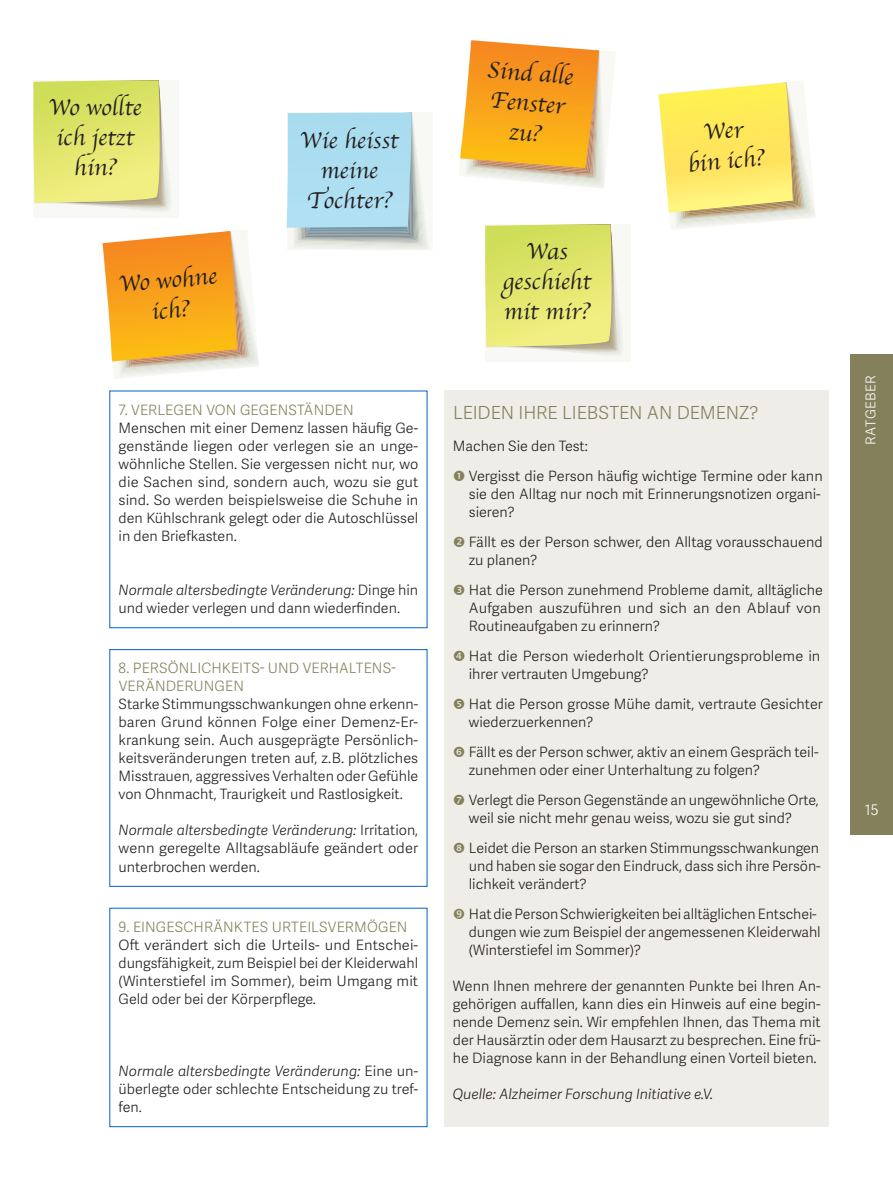
<style>
.page{position:relative;width:893px;height:1191px;background:#fff}
.page>*{position:absolute;margin:0;border:0;box-sizing:border-box;transform-origin:0 0}
.t1{font:24px/30px "Apple Chancery";color:#231f20;text-align:center}
.t2{font:300 18px "Adelle Sans";letter-spacing:-.01em;color:#84805b}
.t3{font:300 14.7px "Adelle Sans";color:#fff}
.t4{font:300 14.25px/18px "Adelle Sans";color:#231f20}
.t5{font:300 14.25px/18px "Adelle Sans";letter-spacing:.01em;color:#84805b}
.t6{font:italic 300 14.25px "Adelle Sans";color:#231f20}
.t7{font:300 13.5px "Adelle Sans";letter-spacing:.03em;color:#fff}
.s1{font-style:italic}
</style>
<div class="page">
<div style="left:444px;top:391px;width:385px;height:736px;background:#efede8"></div>
<svg style="left:102px;top:231px;width:157px;height:146px"></svg>
<div style="left:33px;top:81px;width:146px;height:137px;background:#f8f8f5"></div>
<svg style="left:33px;top:81px;width:137px;height:130px;background:#e1e57d"></svg>
<svg style="left:287px;top:113px;width:143px;height:137px;background:#b5dae7"></svg>
<svg style="left:658px;top:82px;width:158px;height:147px"></svg>
<svg style="left:460px;top:40px;width:145px;height:148px;background:#f4b453"></svg>
<div style="left:485px;top:224px;width:146px;height:138px;background:#f8f8f5"></div>
<svg style="left:485px;top:224px;width:137px;height:131px;background:#e1e57e"></svg>
<div style="left:850px;top:354px;width:43px;height:480px;background:#84805b"></div>
<h1 class="t1" style="left:49px;top:92px;width:95px">Wo wollte ich jetzt hin?</h1>
<h1 class="t1" style="left:117px;top:269px;width:100px;rotate:-5deg">Wo wohne ich?</h1>
<h1 class="t1" style="left:488px;top:54px;width:88px;rotate:5deg">Sind alle<br>Fenster zu?</h1>
<h1 class="t1" style="left:300px;top:125px;width:100px">Wie heisst meine<br>Tochter?</h1>
<h1 class="t1" style="left:684px;top:119px;width:78px;rotate:-5deg">Wer bin ich?</h1>
<h1 class="t1" style="left:503px;top:236px;width:89px">Was geschieht mit mir?</h1>
<p class="t5" style="left:119px;top:401px;width:237px">7. VERLEGEN VON GEGENSTÄNDEN</p>
<p class="t4" style="left:119px;top:419px;width:301px;text-align:justify">Menschen mit einer Demenz lassen häufig Ge&shy;genstände liegen oder verlegen sie an unge&shy;wöhnliche Stellen. Sie vergessen nicht nur, wo die Sachen sind, sondern auch, wozu sie gut sind. So werden beispielsweise die Schuhe in den Kühlschrank gelegt oder die Autoschlüssel in den Briefkasten.</p>
<p class="t4" style="left:119px;top:581px;width:301px"><span class="s1">Normale altersbedingte Veränderung:</span> Dinge hin und wieder verlegen und dann wiederfinden.</p>
<p class="t5" style="left:119px;top:660px;width:279px">8. PERSÖNLICHKEITS- UND VERHALTENS-<br>VERÄNDERUNGEN</p>
<p class="t4" style="left:119px;top:696px;width:301px;text-align:justify">Starke Stimmungsschwankungen ohne erkenn&shy;baren Grund können Folge einer Demenz-Er&shy;krankung sein. Auch ausgeprägte Persönlich&shy;keitsveränderungen treten auf, z.B. plötzliches Misstrauen, aggressives Verhalten oder Gefühle von Ohnmacht, Traurigkeit und Rastlosigkeit.</p>
<p class="t4" style="left:119px;top:822px;width:301px;text-align:justify"><span class="s1">Normale altersbedingte Veränderung:</span> Irritation, wenn geregelte Alltagsabläufe geändert oder unterbrochen werden.</p>
<p class="t5" style="left:119px;top:918px;width:290px">9. EINGESCHRÄNKTES URTEILSVERMÖGEN</p>
<p class="t4" style="left:119px;top:936px;width:301px;text-align:justify">Oft verändert sich die Urteils- und Entschei&shy;dungsfähigkeit, zum Beispiel bei der Kleiderwahl (Winterstiefel im Sommer), beim Umgang mit Geld oder bei der Körperpflege.</p>
<p class="t4" style="left:119px;top:1062px;width:301px;text-align:justify"><span class="s1">Normale altersbedingte Veränderung:</span> Eine un&shy;überlegte oder schlechte Entscheidung zu tref&shy;fen.</p>
<p class="t2" style="left:453px;top:402px;width:307px">LEIDEN IHRE LIEBSTEN AN DEMENZ?</p>
<p class="t4" style="left:469px;top:431px;width:355px;line-height:30px;text-indent:-16px">Machen Sie den Test:<br>Vergisst die Person häufig wichtige Termine oder kann</p>
<p class="t4" style="left:469px;top:485px;width:353px">sie den Alltag nur noch mit Erinnerungsnotizen organi&shy;sieren?</p>
<p class="t4" style="left:469px;top:533px;width:355px">Fällt es der Person schwer, den Alltag vorausschauend zu planen?</p>
<p class="t4" style="left:469px;top:581px;width:355px">Hat die Person zunehmend Probleme damit, alltägliche<br>Aufgaben auszuführen und sich an den Ablauf von<br>Routineaufgaben zu erinnern?</p>
<p class="t4" style="left:469px;top:647px;width:353px">Hat die Person wiederholt Orientierungsprobleme in ihrer vertrauten Umgebung?</p>
<p class="t4" style="left:469px;top:695px;width:355px">Hat die Person grosse Mühe damit, vertraute Gesichter wiederzuerkennen?</p>
<p class="t4" style="left:469px;top:743px;width:351px">Fällt es der Person schwer, aktiv an einem Gespräch teil&shy;zunehmen oder einer Unterhaltung zu folgen?</p>
<p class="t4" style="left:469px;top:791px;width:351px">Verlegt die Person Gegenstände an ungewöhnliche Orte, weil sie nicht mehr genau weiss, wozu sie gut sind?</p>
<p class="t4" style="left:469px;top:839px;width:353px;text-align:justify">Leidet die Person an starken Stimmungsschwankungen und haben sie sogar den Eindruck, dass sich ihre Persön&shy;lichkeit verändert?</p>
<p class="t4" style="left:469px;top:905px;width:353px">Hat die Person Schwierigkeiten bei alltäglichen Entschei&shy;dungen wie zum Beispiel der angemessenen Kleiderwahl (Winterstiefel im Sommer)?</p>
<p class="t4" style="left:453px;top:977px;width:369px;text-align:justify">Wenn Ihnen mehrere der genannten Punkte bei Ihren An&shy;gehörigen auffallen, kann dies ein Hinweis auf eine begin&shy;nende Demenz sein. Wir empfehlen Ihnen, das Thema mit der Hausärztin oder dem Hausarzt zu besprechen. Eine frü&shy;he Diagnose kann in der Behandlung einen Vorteil bieten.</p>
<p class="t6" style="left:453px;top:1085px;width:262px">Quelle: Alzheimer Forschung Initiative e.V.</p>
<p class="t7" style="left:863px;top:445px;width:71px;rotate:-90deg">RATGEBER</p>
<p class="t3" style="left:865px;top:801px;width:15px">15</p>
</div>
